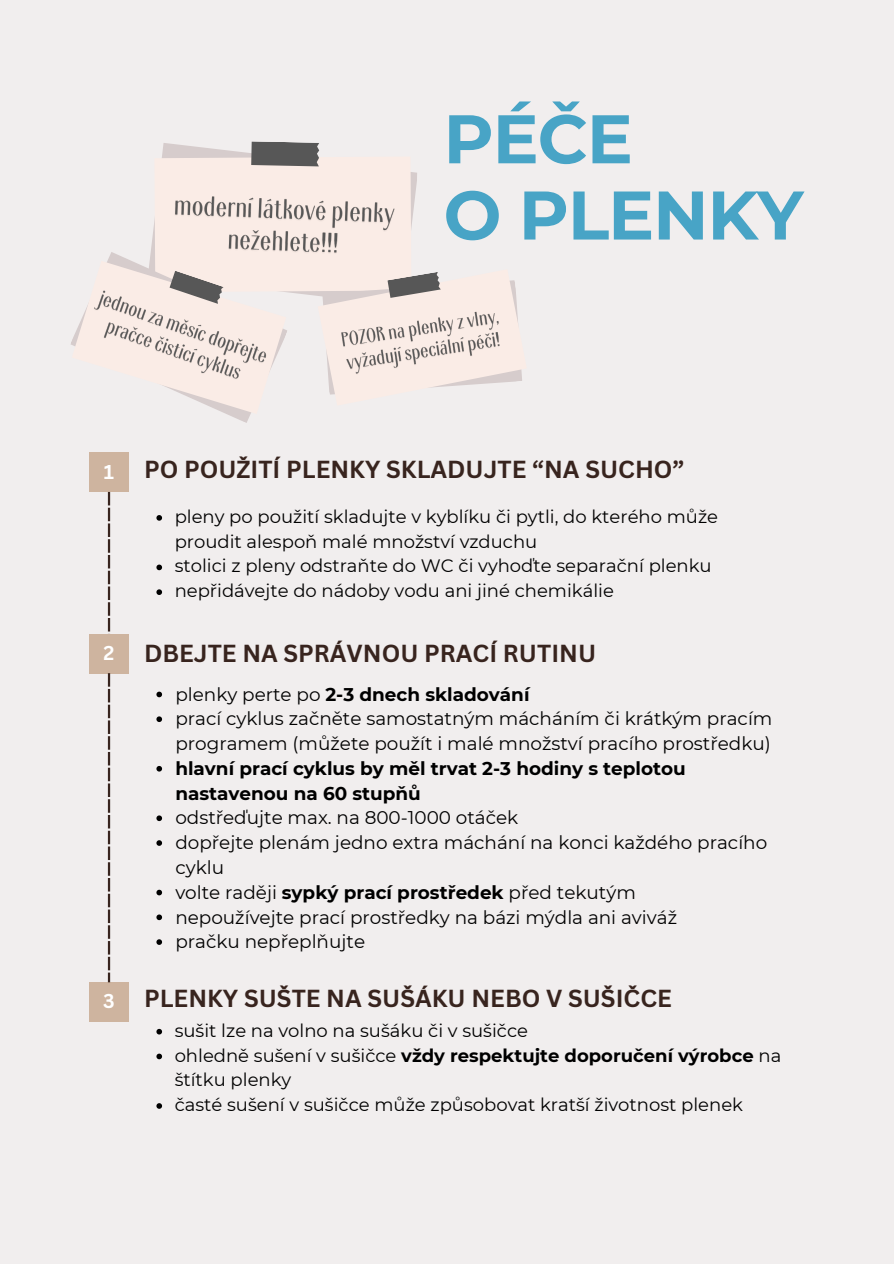
<style>
.page{position:relative;width:894px;height:1264px;background:#fff}
.page>*{position:absolute;margin:0;border:0;box-sizing:border-box;transform-origin:0 0}
.t1{font:700 68.55px/76.2px "Montserrat";letter-spacing:-.015em;color:#48a4c6}
.t2{font:700 24px "Canva Sans";color:#38241e}
.t3{font:700 19.5px "Canva Sans";color:#fff}
.t4{font:18.45px/24.8px "Montserrat";color:#000}
.t5{font:700 18.45px/24.8px "Montserrat";color:#000}
.t6{font:18px/24.8px "Montserrat";color:#000}
.s1{font-weight:400}
.s2{font-weight:700}
</style>
<div class="page">
<div style="left:0;top:0;width:893px;height:1263px;background:#f1eeee"></div>
<div style="left:89px;top:452px;width:40px;height:40px;background:#ceb49f"></div>
<div style="left:89px;top:634px;width:40px;height:39px;background:#ceb49f"></div>
<div style="left:89px;top:982px;width:40px;height:39px;background:#ceb49f"></div>
<svg style="left:156px;top:515px;width:6px;height:5px"></svg>
<svg style="left:156px;top:564px;width:6px;height:6px"></svg>
<svg style="left:156px;top:589px;width:6px;height:6px"></svg>
<svg style="left:156px;top:691px;width:6px;height:6px"></svg>
<svg style="left:156px;top:716px;width:6px;height:6px"></svg>
<svg style="left:156px;top:766px;width:6px;height:5px"></svg>
<svg style="left:156px;top:815px;width:6px;height:6px"></svg>
<svg style="left:156px;top:840px;width:6px;height:5px"></svg>
<svg style="left:156px;top:889px;width:6px;height:6px"></svg>
<svg style="left:156px;top:914px;width:6px;height:6px"></svg>
<svg style="left:156px;top:939px;width:6px;height:5px"></svg>
<svg style="left:156px;top:1028px;width:6px;height:6px"></svg>
<svg style="left:156px;top:1053px;width:6px;height:6px"></svg>
<svg style="left:156px;top:1103px;width:6px;height:5px"></svg>
<svg style="left:108px;top:492px;width:2px;height:142px"></svg>
<svg style="left:108px;top:673px;width:2px;height:309px"></svg>
<svg style="left:71px;top:141px;width:451px;height:282px"></svg>
<img style="left:338px;top:305px;width:169px;height:74px">
<p class="t1" style="left:443px;top:101px;width:361px">PÉČE<br>O PLENKY</p>
<p class="t3" style="left:104px;top:457px;width:12px">1</p>
<h1 class="t3" style="left:104px;top:639px;width:12px">2</h1>
<p class="t3" style="left:103px;top:987px;width:13px">3</p>
<p class="t2" style="left:144px;top:452px;width:542px">PO POUŽITÍ PLENKY SKLADUJTE “NA SUCHO”</p>
<p class="t6" style="left:175px;top:504px;width:545px">pleny po použití skladujte v kyblíku či pytli, do kterého může proudit alespoň malé množství vzduchu</p>
<p class="t6" style="left:175px;top:553px;width:538px">stolici z pleny odstraňte do WC či vyhoďte separační plenku</p>
<p class="t6" style="left:175px;top:578px;width:440px">nepřidávejte do nádoby vodu ani jiné chemikálie</p>
<p class="t2" style="left:144px;top:636px;width:453px">DBEJTE NA SPRÁVNOU PRACÍ RUTINU</p>
<h3 class="t5" style="left:175px;top:681px;width:355px"><span class="s1">plenky perte po</span> 2-3 dnech skladování</h3>
<p class="t4" style="left:175px;top:706px;width:598px">prací cyklus začněte samostatným mácháním či krátkým pracím programem (můžete použít i malé množství pracího prostředku)</p>
<p class="t5" style="left:175px;top:756px;width:512px">hlavní prací cyklus by měl trvat 2-3 hodiny s teplotou nastavenou na 60 stupňů</p>
<p class="t4" style="left:175px;top:805px;width:344px">odstřeďujte max. na 800-1000 otáček</p>
<h3 class="t4" style="left:175px;top:830px;width:593px">dopřejte plenám jedno extra máchání na konci každého pracího cyklu</h3>
<p class="t4" style="left:175px;top:879px;width:462px">volte raději <span class="s2">sypký prací prostředek</span> před tekutým</p>
<p class="t4" style="left:175px;top:904px;width:503px">nepoužívejte prací prostředky na bázi mýdla ani aviváž</p>
<p class="t4" style="left:175px;top:929px;width:191px">pračku nepřeplňujte</p>
<h3 class="t2" style="left:144px;top:981px;width:529px">PLENKY SUŠTE NA SUŠÁKU NEBO V SUŠIČCE</h3>
<p class="t6" style="left:175px;top:1017px;width:355px">sušit lze na volno na sušáku či v sušičce</p>
<p class="t6" style="left:175px;top:1042px;width:608px">ohledně sušení v sušičce <span class="s2">vždy respektujte doporučení výrobce</span> na štítku plenky</p>
<p class="t6" style="left:175px;top:1092px;width:569px">časté sušení v sušičce může způsobovat kratší životnost plenek</p>
</div>
